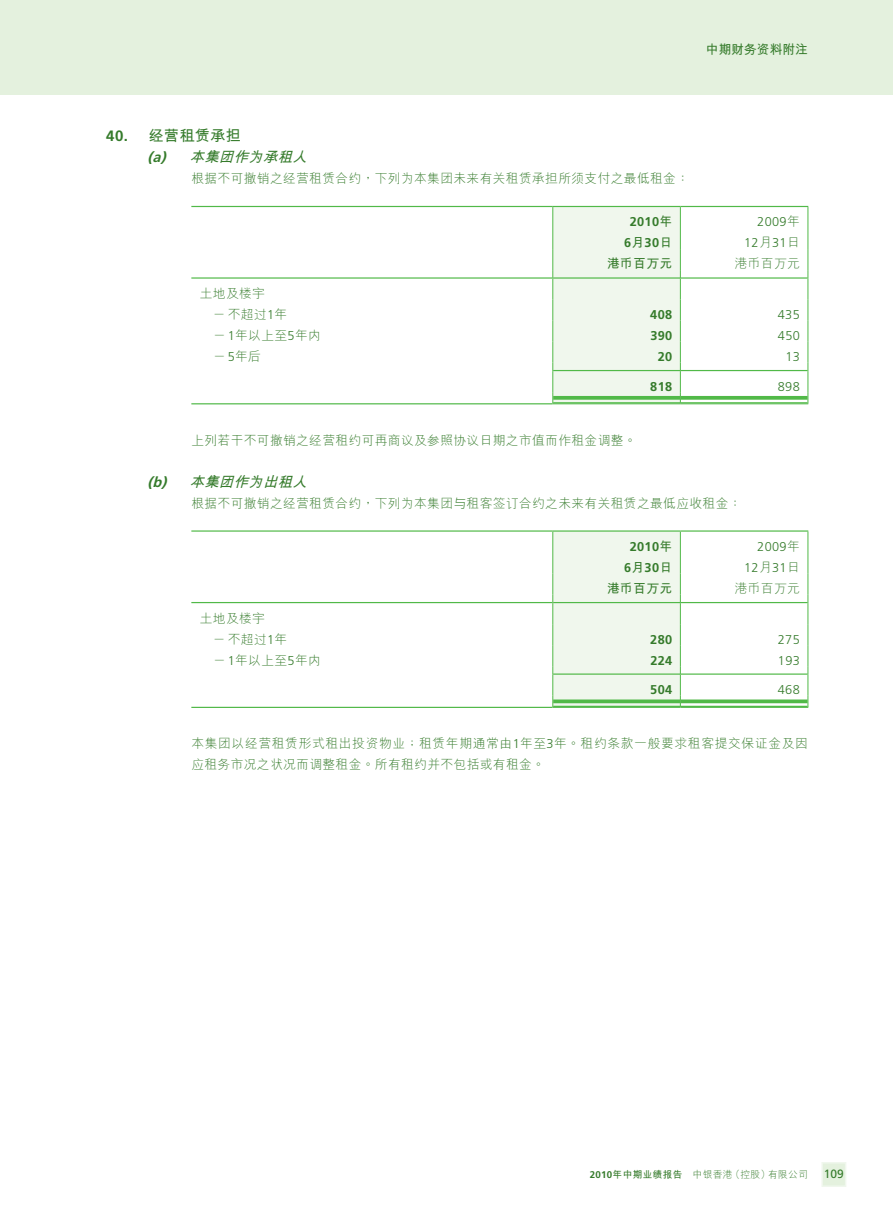
<style>
.page{position:relative;width:893px;height:1212px;background:#fff}
.page>*{position:absolute;margin:0;border:0;box-sizing:border-box;transform-origin:0 0}
.t1{font:700 15px "M Hei HKS";letter-spacing:.03em;color:#357b2b}
.t2{font:italic 700 14.25px "M Hei HKS";color:#357b2b}
.t3{font:300 12.75px/21px "M Hei HKS";letter-spacing:.03em;color:#357b2b}
.t4{font:300 12.75px/21px "M Hei HKS";letter-spacing:.05em;color:#357b2b}
.t5{font:300 12.75px/21px "Frutiger LT Std";letter-spacing:.03em;color:#357b2b;text-align:right}
.t6{font:700 12.75px/21px "Frutiger LT Std";letter-spacing:.03em;color:#357b2b;text-align:center}
.t7{font:700 12.75px "M Hei HKS";letter-spacing:.03em;color:#357b2b}
.t8{font:700 12.75px "M Hei HKS";color:#357b2b}
.t9{font:12px "Frutiger LT Std";color:#357b2b}
.t10{font:300 9.75px "M Hei HKS";letter-spacing:.03em;color:#357b2b}
.s1{font-family:"Frutiger LT Std"}
.s2{font-family:"M Hei HKS"}
.s3{font-family:"Frutiger LT Std";font-weight:700}
.s4{font-weight:700}
</style>
<div class="page">
<div style="left:0;top:0;width:893px;height:94px;background:#e4f1de"></div>
<div style="left:821px;top:1162px;width:25px;height:25px;background:#e4f1de;border:2px solid #f0f7ed"></div>
<hr style="left:191px;top:206px;width:362px;height:1px;background:#51b948">
<hr style="left:680px;top:206px;width:128px;height:1px;background:#51b948">
<hr style="left:807px;top:207px;width:1px;height:42px;background:#51b948">
<hr style="left:191px;top:403px;width:361px;height:1px;background:#51b948">
<div style="left:552px;top:206px;width:129px;height:198px;background:#f0f7ed"></div>
<svg style="left:807px;top:249px;width:1px;height:154px"></svg>
<hr style="left:680px;top:403px;width:128px;height:1px;background:#51b948">
<hr style="left:191px;top:277px;width:361px;height:2px;background:#51b948">
<hr style="left:553px;top:277px;width:127px;height:2px;background:#51b948">
<hr style="left:681px;top:277px;width:126px;height:2px;background:#51b948">
<hr style="left:553px;top:370px;width:127px;height:1px;background:#51b948">
<hr style="left:681px;top:370px;width:126px;height:1px;background:#51b948">
<svg style="left:553px;top:396px;width:127px;height:4px"></svg>
<hr style="left:553px;top:402px;width:127px;height:1px;background:#51b948">
<svg style="left:681px;top:396px;width:126px;height:4px"></svg>
<hr style="left:681px;top:402px;width:126px;height:1px;background:#51b948">
<hr style="left:191px;top:530px;width:362px;height:2px;background:#51b948">
<hr style="left:553px;top:530px;width:127px;height:2px;background:#51b948">
<hr style="left:680px;top:530px;width:128px;height:2px;background:#51b948">
<hr style="left:807px;top:532px;width:1px;height:42px;background:#51b948">
<hr style="left:191px;top:707px;width:361px;height:1px;background:#51b948">
<hr style="left:552px;top:707px;width:128px;height:1px;background:#51b948">
<div style="left:552px;top:531px;width:129px;height:176px;background:#f0f7ed"></div>
<svg style="left:807px;top:574px;width:1px;height:133px"></svg>
<hr style="left:680px;top:707px;width:128px;height:1px;background:#51b948">
<hr style="left:191px;top:602px;width:361px;height:1px;background:#51b948">
<hr style="left:553px;top:602px;width:127px;height:1px;background:#51b948">
<hr style="left:681px;top:602px;width:126px;height:1px;background:#51b948">
<hr style="left:553px;top:673px;width:127px;height:2px;background:#51b948">
<hr style="left:681px;top:673px;width:126px;height:2px;background:#51b948">
<svg style="left:553px;top:699px;width:127px;height:4px"></svg>
<hr style="left:553px;top:706px;width:127px;height:1px;background:#51b948">
<svg style="left:681px;top:699px;width:126px;height:4px"></svg>
<hr style="left:681px;top:706px;width:126px;height:1px;background:#51b948">
<p class="t8" style="left:706px;top:40px;width:104px">中期財務資料附註</p>
<p class="t1" style="left:106px;top:125px;width:136px"><span class="s1">40.</span> 經營租賃承擔</p>
<p class="t2" style="left:147px;top:146px;width:166px"><span class="s1">(a)</span> 本集團作為承租人</p>
<p class="t3" style="left:191px;top:168px;width:499px">根據不可撤銷之經營租賃合約，下列為本集團未來有關租賃承擔所須支付之最低租金：</p>
<p class="t6" style="left:624px;top:212px;width:50px">2010<span class="s2">年<br></span>6<span class="s2">月</span>30<span class="s2">日</span></p>
<p class="t5" style="left:744px;top:212px;width:57px">2009<span class="s2">年<br></span>12<span class="s2">月</span>31<span class="s2">日</span></p>
<p class="t7" style="left:607px;top:254px;width:67px">港幣百萬元</p>
<p class="t3" style="left:735px;top:253px;width:67px">港幣百萬元</p>
<p class="t3" style="left:213px;top:282px;width:76px;text-indent:-13px">土地及樓宇<br>－不超過<span class="s1">1</span>年</p>
<p class="t6" style="left:650px;top:304px;width:23px">408</p>
<p class="t5" style="left:778px;top:304px;width:23px">435</p>
<p class="t3" style="left:213px;top:324px;width:109px">－<span class="s1">1</span>年以上至<span class="s1">5</span>年內</p>
<p class="t6" style="left:650px;top:325px;width:23px">390</p>
<p class="t5" style="left:778px;top:325px;width:23px">450</p>
<p class="t3" style="left:213px;top:345px;width:50px">－<span class="s1">5</span>年後</p>
<p class="t6" style="left:658px;top:346px;width:16px">20</p>
<p class="t5" style="left:785px;top:346px;width:16px">13</p>
<p class="t6" style="left:650px;top:376px;width:23px">818</p>
<p class="t5" style="left:778px;top:376px;width:23px">898</p>
<p class="t3" style="left:191px;top:429px;width:447px">上列若干不可撤銷之經營租約可再商議及參照協議日期之市值而作租金調整。</p>
<p class="t2" style="left:147px;top:471px;width:166px"><span class="s1">(b)</span> 本集團作為出租人</p>
<p class="t3" style="left:191px;top:492px;width:552px">根據不可撤銷之經營租賃合約，下列為本集團與租客簽訂合約之未來有關租賃之最低應收租金：</p>
<p class="t6" style="left:624px;top:536px;width:50px">2010<span class="s2">年<br></span>6<span class="s2">月</span>30<span class="s2">日</span></p>
<p class="t5" style="left:744px;top:536px;width:57px">2009<span class="s2">年<br></span>12<span class="s2">月</span>31<span class="s2">日</span></p>
<p class="t7" style="left:607px;top:579px;width:67px">港幣百萬元</p>
<p class="t3" style="left:735px;top:577px;width:67px">港幣百萬元</p>
<p class="t3" style="left:213px;top:607px;width:76px;text-indent:-13px">土地及樓宇<br>－不超過<span class="s1">1</span>年</p>
<p class="t6" style="left:650px;top:629px;width:23px">280</p>
<p class="t5" style="left:778px;top:629px;width:23px">275</p>
<p class="t3" style="left:213px;top:649px;width:109px">－<span class="s1">1</span>年以上至<span class="s1">5</span>年內</p>
<p class="t6" style="left:650px;top:650px;width:23px">224</p>
<p class="t5" style="left:778px;top:650px;width:23px">193</p>
<p class="t6" style="left:650px;top:679px;width:23px">504</p>
<p class="t5" style="left:778px;top:679px;width:23px">468</p>
<p class="t4" style="left:191px;top:733px;width:618px">本集團以經營租賃形式租出投資物業；租賃年期通常由<span class="s1">1</span>年至<span class="s1">3</span>年。租約條款一般要求租客提交保證金及因應租務市況之狀況而調整租金。所有租約並不包括或有租金。</p>
<p class="t10" style="left:590px;top:1168px;width:220px"><span class="s3">2010</span><span class="s4">年中期業績報告</span> 中銀香港（控股）有限公司</p>
<p class="t9" style="left:824px;top:1167px;width:22px">109</p>
</div>
